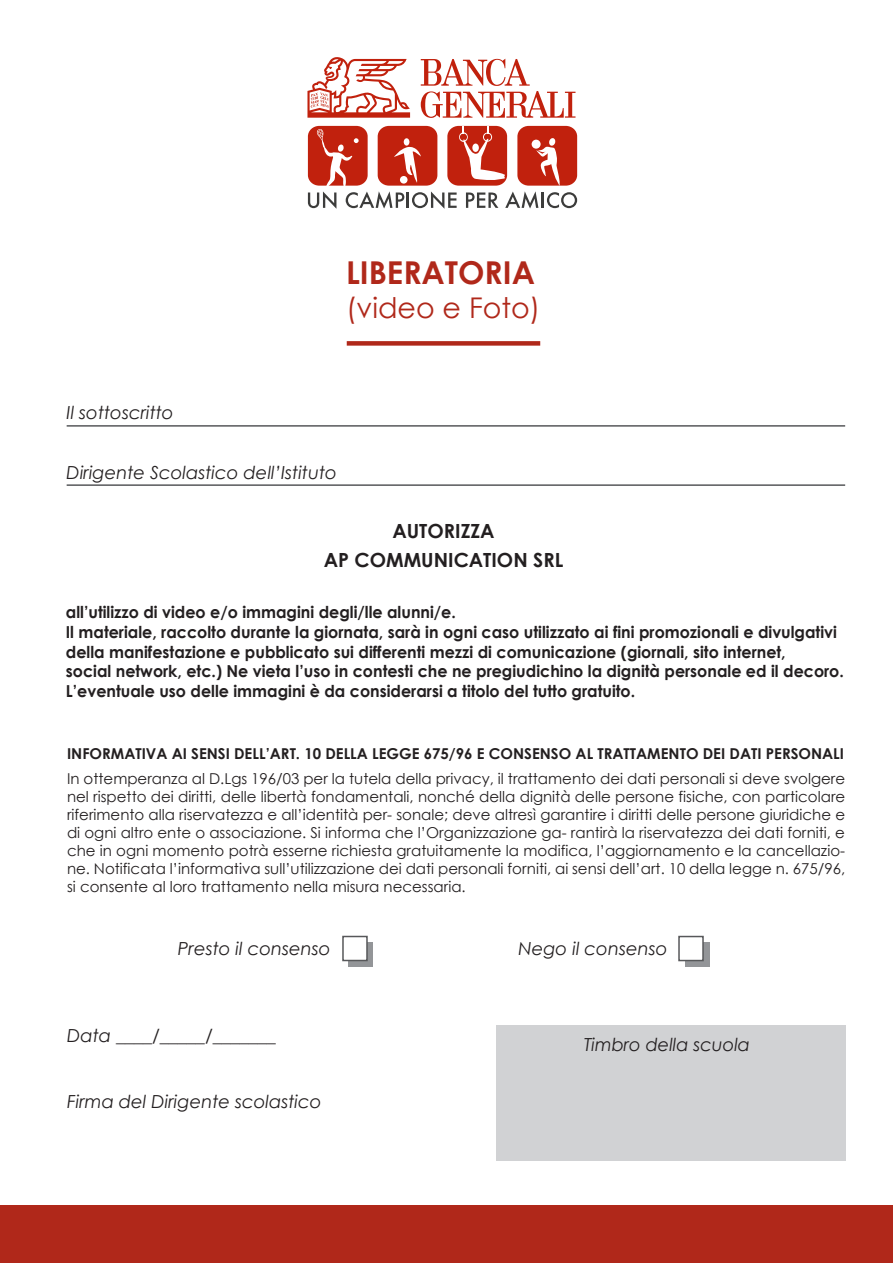
<style>
.page{position:relative;width:893px;height:1263px;background:#fff}
.page>*{position:absolute;margin:0;border:0;box-sizing:border-box;transform-origin:0 0}
.t1{font:700 31.5px "Century Gothic";color:#b0281a}
.t2{font:28.5px "Century Gothic";color:#b0281a}
.t3{font:700 19.5px/28.5px "Century Gothic";color:#231f20;text-align:center}
.t4{font:italic 18px "Century Gothic";color:#231f20}
.t5{font:700 16.5px/19.8px "Century Gothic";color:#231f20;scale:.96 1}
.t6{font:15px/18px "Century Gothic";color:#231f20;text-align:justify}
.t7{font:700 15px "Century Gothic";color:#231f20}
</style>
<div class="page">
<div style="left:347px;top:341px;width:193px;height:5px;background:#b0281a"></div>
<hr style="left:67px;top:425px;width:778px;height:2px;background:#57585a">
<hr style="left:67px;top:484px;width:778px;height:2px;background:#57585a">
<div style="left:349px;top:942px;width:24px;height:24px;background:#939598"></div>
<div style="left:342px;top:936px;width:26px;height:25px;background:#fff;border:2px solid #57585a"></div>
<div style="left:685px;top:942px;width:24px;height:24px;background:#939598"></div>
<div style="left:678px;top:936px;width:26px;height:25px;background:#fff;border:2px solid #57585a"></div>
<div style="left:496px;top:1025px;width:349px;height:135px;background:#d1d2d4"></div>
<div style="left:0;top:1205px;width:893px;height:58px;background:#b0281a"></div>
<svg style="left:308px;top:126px;width:269px;height:83px"></svg>
<svg style="left:421px;top:59px;width:154px;height:59px"></svg>
<svg style="left:307px;top:57px;width:103px;height:61px"></svg>
<h1 class="t1" style="left:346px;top:252px;width:190px">LIBERATORIA</h1>
<h2 class="t2" style="left:346px;top:290px;width:196px">(video e Foto)</h2>
<p class="t4" style="left:67px;top:402px;width:109px">Il sottoscritto</p>
<p class="t4" style="left:67px;top:462px;width:272px">Dirigente Scolastico dell’Istituto</p>
<h3 class="t3" style="left:324px;top:517px;width:241px">AUTORIZZA<br>AP COMMUNICATION SRL</h3>
<p class="t5" style="left:66px;top:602px;width:812px">all’utilizzo di video e/o immagini degli/lle alunni/e.<br>Il materiale, raccolto durante la giornata, sarà in ogni caso utilizzato ai fini promozionali e divulgativi della manifestazione e pubblicato sui differenti mezzi di comunicazione (giornali, sito internet,<br>social network, etc.) Ne vieta l’uso in contesti che ne pregiudichino la dignità personale ed il decoro.<br>L’eventuale uso delle immagini è da considerarsi a titolo del tutto gratuito.</p>
<p class="t7" style="left:67px;top:744px;width:779px">INFORMATIVA AI SENSI DELL’ART. 10 DELLA LEGGE 675/96 E CONSENSO AL TRATTAMENTO DEI DATI PERSONALI</p>
<p class="t6" style="left:67px;top:769px;width:780px">In ottemperanza al D.Lgs 196/03 per la tutela della privacy, il trattamento dei dati personali si deve svolgere nel rispetto dei diritti, delle libertà fondamentali, nonché della dignità delle persone fisiche, con particolare riferimento alla riservatezza e all’identità per- sonale; deve altresì garantire i diritti delle persone giuridiche e di ogni altro ente o associazione. Si informa che l’Organizzazione ga- rantirà la riservatezza dei dati forniti, e che in ogni momento potrà esserne richiesta gratuitamente la modifica, l’aggiornamento e la cancellazio&shy;ne. Notificata l’informativa sull’utilizzazione dei dati personali forniti, ai sensi dell’art. 10 della legge n. 675/96, si consente al loro trattamento nella misura necessaria.</p>
<p class="t4" style="left:178px;top:937px;width:154px">Presto il consenso</p>
<p class="t4" style="left:518px;top:937px;width:150px">Nego il consenso</p>
<p class="t4" style="left:67px;top:1024px;width:210px">Data ____/_____/_______</p>
<p class="t4" style="left:67px;top:1090px;width:256px">Firma del Dirigente scolastico</p>
<p class="t4" style="left:584px;top:1033px;width:167px">Timbro della scuola</p>
</div>
